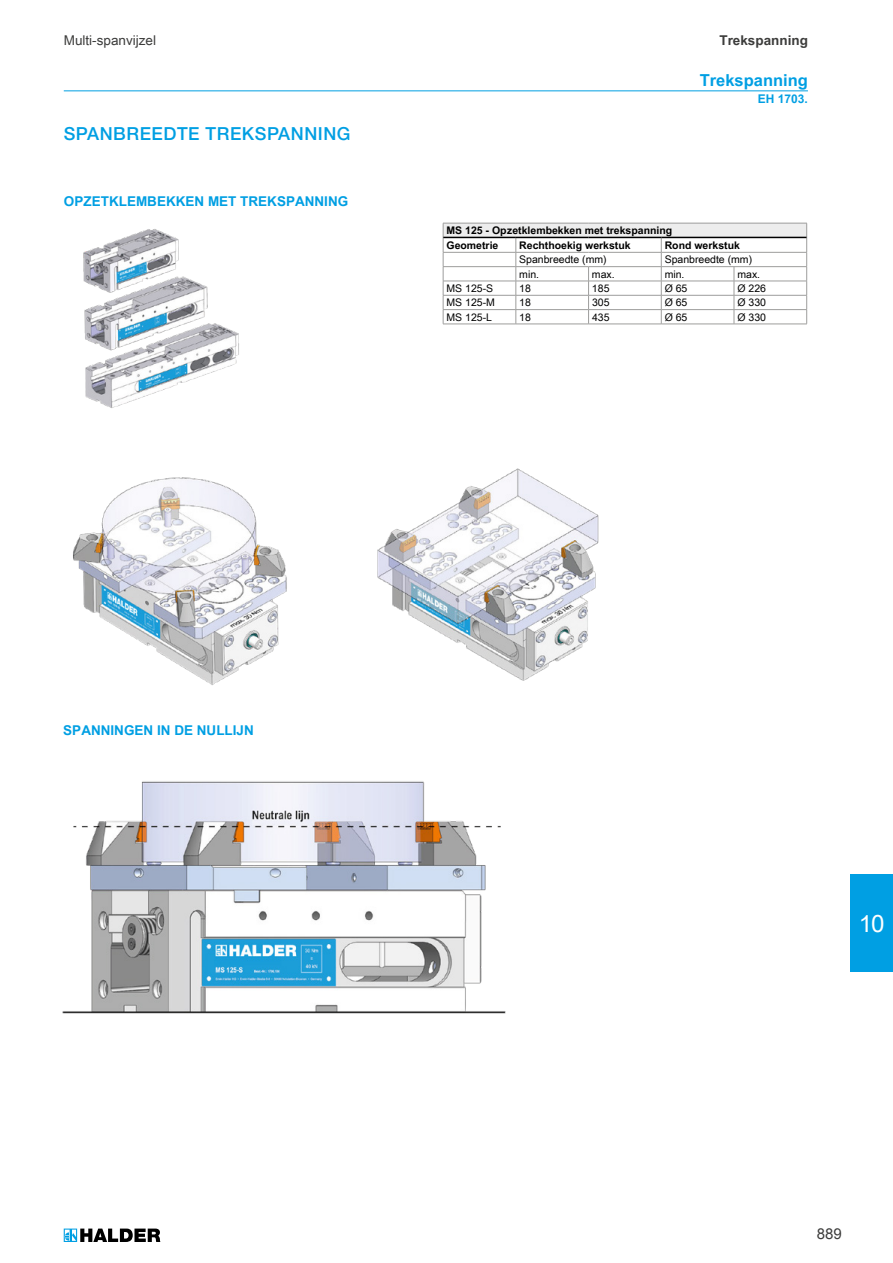
<style>
.page{position:relative;width:893px;height:1263px;background:#fff}
.page>*{position:absolute;margin:0;border:0;box-sizing:border-box;transform-origin:0 0}
.t1{font:24px "Arial Unicode MS";color:#fff}
.t2{font:500 18px "Helvetica Neue LT Std";letter-spacing:.03em;color:#009fe3}
.t3{font:700 16.5px "Arial Unicode MS";color:#009fe3}
.t4{font:15px "Arial Unicode MS";color:#3c3c3b}
.t5{font:700 13.5px "Arial Unicode MS";color:#009fe3}
.t6{font:13.5px "Arial Unicode MS";color:#3c3c3b}
.t7{font:700 13.5px "Arial Unicode MS";color:#3c3c3b}
.t8{font:700 12px "Arial Unicode MS";color:#009fe3}
.t9{font:10.5px "Arial Unicode MS";color:#000}
.t10{font:700 10.5px/14.9px "Arial Unicode MS";color:#000}
</style>
<div class="page">
<img style="left:73px;top:468px;width:526px;height:217px">
<img style="left:83px;top:229px;width:156px;height:179px">
<hr style="left:64px;top:90px;width:744px;height:1px;background:#009fe3">
<div style="left:443px;top:223px;width:364px;height:14px;background:#ededed"></div>
<hr style="left:443px;top:223px;width:73px;height:1px;background:#9d9d9c">
<hr style="left:516px;top:223px;width:73px;height:1px;background:#9d9d9c">
<hr style="left:589px;top:223px;width:72px;height:1px;background:#9d9d9c">
<hr style="left:661px;top:223px;width:73px;height:1px;background:#9d9d9c">
<hr style="left:734px;top:223px;width:73px;height:1px;background:#9d9d9c">
<hr style="left:443px;top:252px;width:73px;height:1px;background:#9d9d9c">
<hr style="left:516px;top:252px;width:73px;height:1px;background:#9d9d9c">
<hr style="left:589px;top:252px;width:72px;height:1px;background:#9d9d9c">
<hr style="left:661px;top:252px;width:73px;height:1px;background:#9d9d9c">
<hr style="left:734px;top:252px;width:73px;height:1px;background:#9d9d9c">
<hr style="left:443px;top:266px;width:73px;height:1px;background:#9d9d9c">
<hr style="left:516px;top:266px;width:73px;height:1px;background:#9d9d9c">
<hr style="left:589px;top:266px;width:72px;height:1px;background:#9d9d9c">
<hr style="left:661px;top:266px;width:73px;height:1px;background:#9d9d9c">
<hr style="left:734px;top:266px;width:73px;height:1px;background:#9d9d9c">
<hr style="left:443px;top:281px;width:73px;height:1px;background:#9d9d9c">
<hr style="left:516px;top:281px;width:73px;height:1px;background:#9d9d9c">
<hr style="left:589px;top:281px;width:72px;height:1px;background:#9d9d9c">
<hr style="left:661px;top:281px;width:73px;height:1px;background:#9d9d9c">
<hr style="left:734px;top:281px;width:73px;height:1px;background:#9d9d9c">
<hr style="left:443px;top:295px;width:73px;height:1px;background:#9d9d9c">
<hr style="left:516px;top:295px;width:73px;height:1px;background:#9d9d9c">
<hr style="left:589px;top:295px;width:72px;height:1px;background:#9d9d9c">
<hr style="left:661px;top:295px;width:73px;height:1px;background:#9d9d9c">
<hr style="left:734px;top:295px;width:73px;height:1px;background:#9d9d9c">
<hr style="left:443px;top:309px;width:73px;height:1px;background:#9d9d9c">
<svg style="left:443px;top:223px;width:1px;height:101px"></svg>
<hr style="left:516px;top:309px;width:73px;height:1px;background:#9d9d9c">
<svg style="left:516px;top:238px;width:1px;height:86px"></svg>
<hr style="left:589px;top:309px;width:72px;height:1px;background:#9d9d9c">
<svg style="left:588px;top:267px;width:1px;height:57px"></svg>
<hr style="left:661px;top:309px;width:73px;height:1px;background:#9d9d9c">
<svg style="left:661px;top:238px;width:1px;height:86px"></svg>
<hr style="left:734px;top:309px;width:73px;height:1px;background:#9d9d9c">
<svg style="left:734px;top:267px;width:1px;height:57px"></svg>
<svg style="left:806px;top:223px;width:1px;height:101px"></svg>
<hr style="left:443px;top:324px;width:73px;height:1px;background:#9d9d9c">
<hr style="left:516px;top:324px;width:73px;height:1px;background:#9d9d9c">
<hr style="left:589px;top:324px;width:72px;height:1px;background:#9d9d9c">
<hr style="left:661px;top:324px;width:73px;height:1px;background:#9d9d9c">
<hr style="left:734px;top:324px;width:73px;height:1px;background:#9d9d9c">
<hr style="left:443px;top:237px;width:73px;height:1px;background:#000">
<hr style="left:516px;top:237px;width:73px;height:1px;background:#000">
<hr style="left:589px;top:237px;width:72px;height:1px;background:#000">
<hr style="left:661px;top:237px;width:73px;height:1px;background:#000">
<hr style="left:734px;top:237px;width:72px;height:1px;background:#000">
<img style="left:62px;top:781px;width:444px;height:233px">
<svg style="left:64px;top:1228px;width:96px;height:14px"></svg>
<div style="left:850px;top:874px;width:43px;height:97px;background:#009fe3"></div>
<p class="t6" style="left:64px;top:30px;width:94px">Multi-spanvijzel</p>
<p class="t7" style="left:719px;top:30px;width:90px">Trekspanning</p>
<h2 class="t2" style="left:64px;top:123px;width:288px">SPANBREEDTE TREKSPANNING</h2>
<p class="t5" style="left:64px;top:192px;width:286px">OPZETKLEMBEKKEN MET TREKSPANNING</p>
<h3 class="t3" style="left:700px;top:68px;width:110px">Trekspanning</h3>
<p class="t8" style="left:758px;top:90px;width:52px">EH 1703.</p>
<p class="t10" style="left:447px;top:223px;width:227px">MS 125 - Opzetklembekken met trekspanning<br>Geometrie</p>
<p class="t10" style="left:519px;top:238px;width:113px">Rechthoekig werkstuk</p>
<p class="t10" style="left:665px;top:238px;width:77px">Rond werkstuk</p>
<p class="t9" style="left:519px;top:252px;width:89px">Spanbreedte (mm)</p>
<p class="t9" style="left:665px;top:252px;width:89px">Spanbreedte (mm)</p>
<p class="t9" style="left:519px;top:266px;width:21px">min.</p>
<p class="t9" style="left:592px;top:266px;width:24px">max.</p>
<p class="t9" style="left:665px;top:266px;width:21px">min.</p>
<p class="t9" style="left:737px;top:266px;width:24px">max.</p>
<p class="t9" style="left:447px;top:281px;width:48px">MS 125-S</p>
<p class="t9" style="left:519px;top:281px;width:13px">18</p>
<p class="t9" style="left:592px;top:281px;width:19px">185</p>
<p class="t9" style="left:665px;top:281px;width:24px">Ø 65</p>
<p class="t9" style="left:737px;top:281px;width:30px">Ø 226</p>
<p class="t9" style="left:447px;top:295px;width:50px">MS 125-M</p>
<p class="t9" style="left:519px;top:295px;width:13px">18</p>
<p class="t9" style="left:592px;top:295px;width:19px">305</p>
<p class="t9" style="left:665px;top:295px;width:24px">Ø 65</p>
<p class="t9" style="left:737px;top:295px;width:30px">Ø 330</p>
<p class="t9" style="left:447px;top:309px;width:47px">MS 125-L</p>
<p class="t9" style="left:519px;top:309px;width:13px">18</p>
<p class="t9" style="left:592px;top:309px;width:19px">435</p>
<p class="t9" style="left:665px;top:309px;width:24px">Ø 65</p>
<p class="t9" style="left:737px;top:309px;width:30px">Ø 330</p>
<p class="t5" style="left:63px;top:720px;width:192px">SPANNINGEN IN DE NULLIJN</p>
<h1 class="t1" style="left:859px;top:906px;width:27px">10</h1>
<h3 class="t4" style="left:817px;top:1223px;width:27px">889</h3>
</div>
